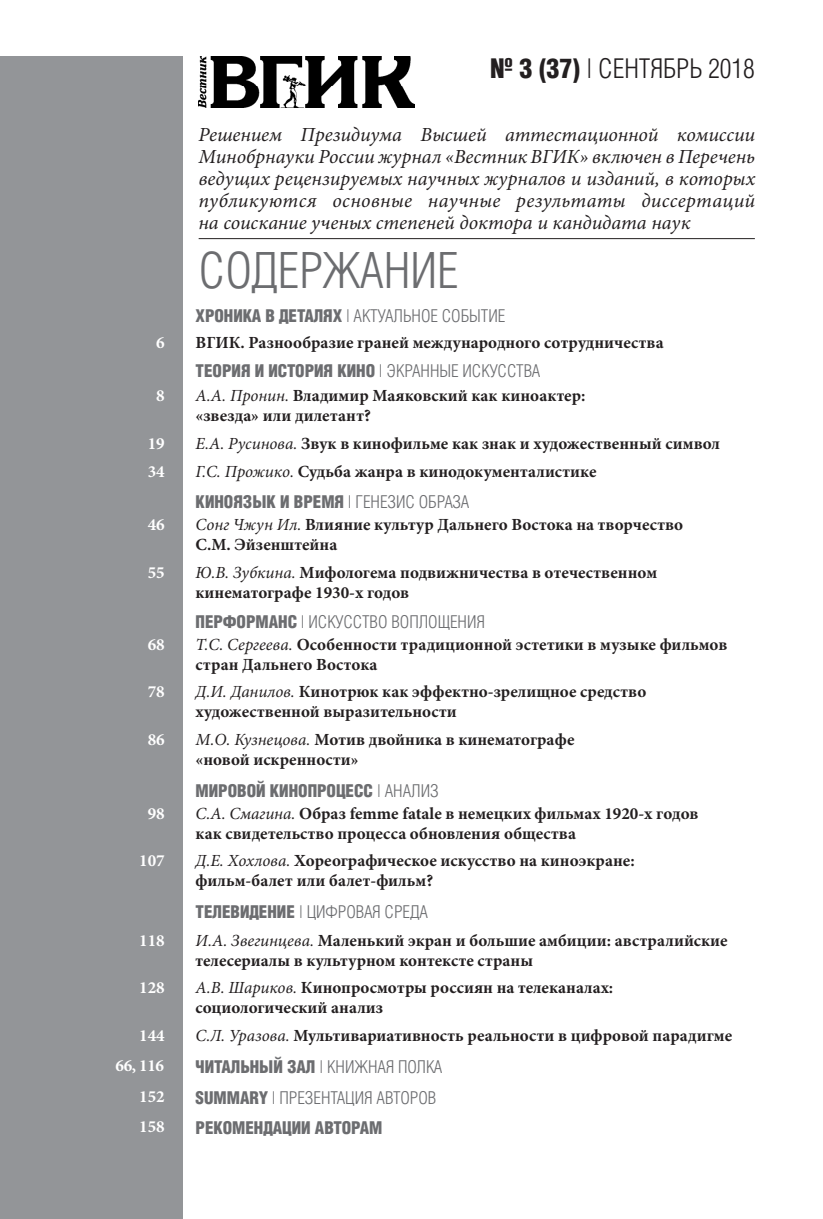
<style>
.page{position:relative;width:823px;height:1219px;background:#fff}
.page>*{position:absolute;margin:0;border:0;box-sizing:border-box;transform-origin:0 0}
.t1{font:48px "AG Letterica Cond L";color:#6c6d70}
.t2{font:26.2px "AG Letterica Cond L";color:#231f20}
.t3{font:italic 20px/22px "Minion Pro";color:#231f20;text-align:justify}
.t4{font:700 17px/20px "Minion Pro";color:#231f20}
.t5{font:17px "AG Letterica Cond L";color:#6c6d70}
.t6{font:700 17px "AG Letterica Cond L";color:#6c6d70}
.t7{font:700 17px "Minion Pro";color:#fff}
.s1{font-weight:700}
.s2{font-weight:400}
.s3{font-weight:400;font-style:italic}
</style>
<div class="page">
<div style="left:0;top:57px;width:183px;height:1162px;background:#939598"></div>
<img style="left:198px;top:57px;width:216px;height:50px">
<hr style="left:198px;top:238px;width:556px;height:1px;background:#231f20">
<h2 class="t2" style="left:490px;top:53px;width:266px"><span class="s1">№ 3 (37)</span> | СЕНТЯБРЬ 2018</h2>
<p class="t3" style="left:198px;top:124px;width:558px">Решением Президиума Высшей аттестационной комиссии Минобрнауки России журнал «Вестник ВГИК» включен в Перечень ведущих рецензируемых научных журналов и изданий, в которых публикуются основные научные результаты диссертаций на соискание ученых степеней доктора и кандидата наук</p>
<h1 class="t1" style="left:198px;top:243px;width:261px">СОДЕРЖАНИЕ</h1>
<p class="t5" style="left:195px;top:306px;width:311px"><span class="s1">ХРОНИКА В ДЕТАЛЯХ</span> | АКТУАЛЬНОЕ СОБЫТИЕ</p>
<p class="t7" style="left:156px;top:330px;width:10px">6</p>
<p class="t4" style="left:195px;top:332px;width:469px">ВГИК. Разнообразие граней международного сотрудничества</p>
<p class="t6" style="left:195px;top:361px;width:346px">ТЕОРИЯ И ИСТОРИЯ КИНО <span class="s2">| ЭКРАННЫЕ ИСКУССТВА</span></p>
<p class="t7" style="left:156px;top:384px;width:10px">8</p>
<p class="t4" style="left:195px;top:386px;width:391px"><span class="s3">А.А. Пронин.</span> Владимир Маяковский как киноактер: «звезда» или дилетант?</p>
<p class="t7" style="left:148px;top:432px;width:18px">19</p>
<p class="t4" style="left:195px;top:433px;width:525px"><span class="s3">Е.А. Русинова.</span> Звук в кинофильме как знак и художественный символ</p>
<p class="t7" style="left:148px;top:459px;width:18px">34</p>
<p class="t4" style="left:195px;top:461px;width:402px"><span class="s3">Г.С. Прожико.</span> Судьба жанра в кинодокументалистике</p>
<p class="t6" style="left:195px;top:492px;width:275px">КИНОЯЗЫК И ВРЕМЯ <span class="s2">| ГЕНЕЗИС ОБРАЗА</span></p>
<p class="t7" style="left:148px;top:513px;width:18px">46</p>
<p class="t4" style="left:195px;top:515px;width:489px"><span class="s3">Сонг Чжун Ил.</span> Влияние культур Дальнего Востока на творчество<br>С.М. Эйзенштейна</p>
<p class="t7" style="left:148px;top:561px;width:18px">55</p>
<p class="t4" style="left:195px;top:562px;width:463px"><span class="s3">Ю.В. Зубкина.</span> Мифологема подвижничества в отечественном кинематографе 1930-х годов</p>
<p class="t5" style="left:195px;top:612px;width:291px"><span class="s1">ПЕРФОРМАНС</span> | ИСКУССТВО ВОПЛОЩЕНИЯ</p>
<p class="t7" style="left:148px;top:632px;width:18px">68</p>
<p class="t4" style="left:195px;top:634px;width:533px"><span class="s3">Т.С. Сергеева.</span> Особенности традиционной эстетики в музыке фильмов стран Дальнего Востока</p>
<p class="t7" style="left:148px;top:680px;width:18px">78</p>
<p class="t4" style="left:195px;top:682px;width:452px"><span class="s3">Д.И. Данилов.</span> Кинотрюк как эффектно-зрелищное средство художественной выразительности</p>
<p class="t7" style="left:148px;top:728px;width:18px">86</p>
<p class="t4" style="left:195px;top:729px;width:380px"><span class="s3">М.О. Кузнецова.</span> Мотив двойника в кинематографе «новой искренности»</p>
<p class="t6" style="left:195px;top:780px;width:244px">МИРОВОЙ КИНОПРОЦЕСС <span class="s2">| АНАЛИЗ</span></p>
<p class="t7" style="left:148px;top:801px;width:18px">98</p>
<p class="t4" style="left:195px;top:803px;width:504px"><span class="s3">С.А. Смагина.</span> Образ femme fatale в немецких фильмах 1920-х годов как свидетельство процесса обновления общества</p>
<p class="t7" style="left:139px;top:849px;width:27px">107</p>
<p class="t4" style="left:195px;top:851px;width:440px"><span class="s3">Д.Е. Хохлова.</span> Хореографическое искусство на киноэкране: фильм-балет или балет-фильм?</p>
<p class="t5" style="left:195px;top:902px;width:234px"><span class="s1">ТЕЛЕВИДЕНИЕ</span> | ЦИФРОВАЯ СРЕДА</p>
<p class="t7" style="left:139px;top:928px;width:27px">118</p>
<p class="t4" style="left:195px;top:930px;width:533px"><span class="s3">И.А. Звегинцева.</span> Маленький экран и большие амбиции: австралийские телесериалы в культурном контексте страны</p>
<p class="t7" style="left:139px;top:976px;width:27px">128</p>
<p class="t4" style="left:195px;top:978px;width:419px"><span class="s3">А.В. Шариков.</span> Кинопросмотры россиян на телеканалах: cоциологический анализ</p>
<p class="t7" style="left:139px;top:1024px;width:27px">144</p>
<p class="t4" style="left:195px;top:1025px;width:538px"><span class="s3">С.Л. Уразова.</span> Мультивариативность реальности в цифровой парадигме</p>
<p class="t5" style="left:195px;top:1057px;width:248px"><span class="s1">ЧИТАЛЬНЫЙ ЗАЛ</span> | КНИЖНАЯ ПОЛКА</p>
<p class="t7" style="left:139px;top:1085px;width:27px">152</p>
<p class="t5" style="left:195px;top:1088px;width:242px"><span class="s1">SUMMARY</span> | ПРЕЗЕНТАЦИЯ АВТОРОВ</p>
<p class="t7" style="left:139px;top:1115px;width:27px">158</p>
<p class="t6" style="left:195px;top:1117px;width:20px">Рекомендации</p>
<p class="t6" style="left:315px;top:1117px;width:11px">авторам</p>
<p class="t7" style="left:115px;top:1053px;width:50px">66, 116</p>
</div>
